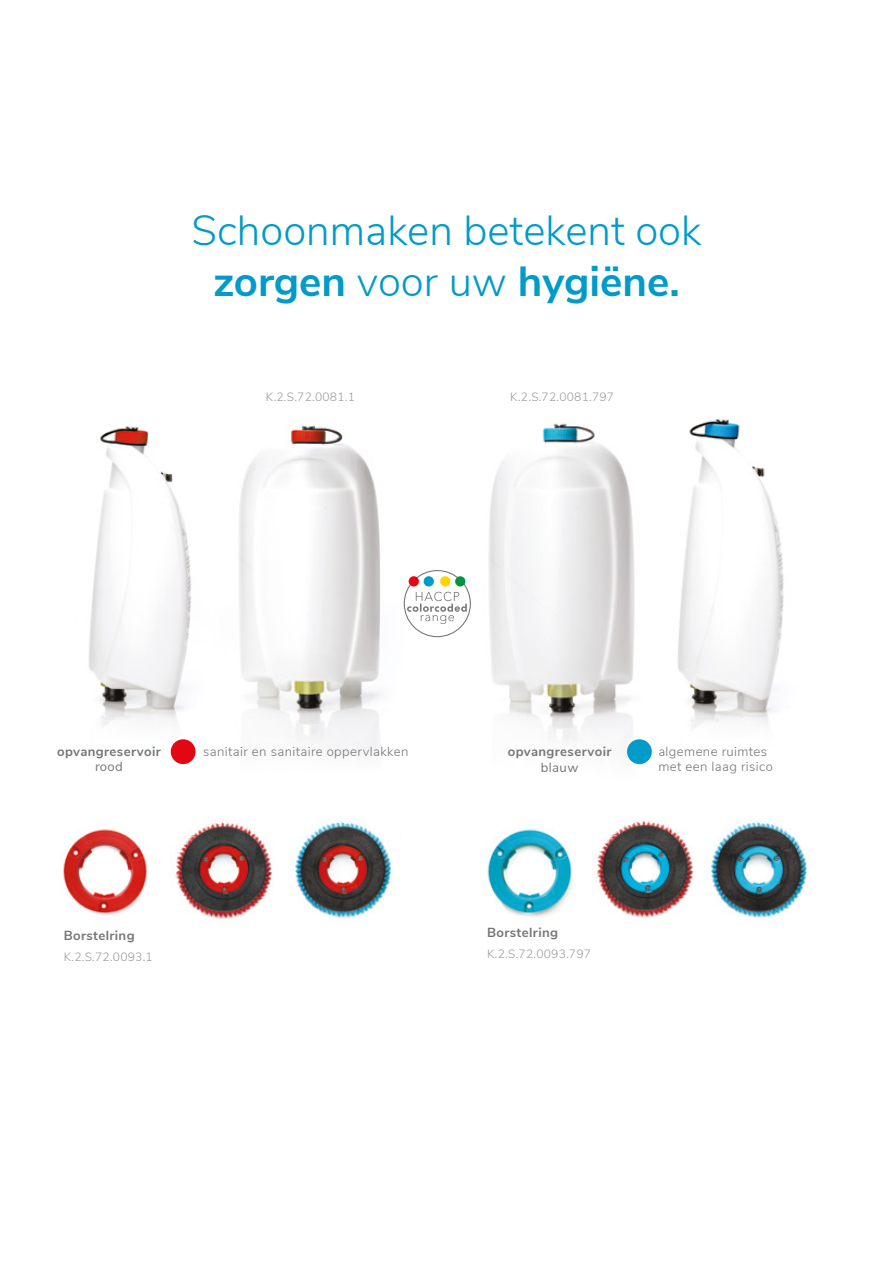
<style>
.page{position:relative;width:893px;height:1263px;background:#fff}
.page>*{position:absolute;margin:0;border:0;box-sizing:border-box;transform-origin:0 0}
.t1{font:300 42px/51px "Nunito Sans";color:#009bc9;text-align:center}
.t2{font:300 13.05px/15.8px "Nunito Sans";letter-spacing:.03em;color:#767675}
.t3{font:700 13.05px "Nunito Sans";letter-spacing:.03em;color:#767675}
.t4{font:13.05px "Nunito Sans";letter-spacing:.03em;color:#767675}
.t5{font:300 12px "Nunito Sans";letter-spacing:.02em;color:#9b9999}
.s1{font-weight:700}
</style>
<div class="page">
<img style="left:173px;top:821px;width:101px;height:98px">
<img style="left:294px;top:822px;width:99px;height:97px">
<img style="left:63px;top:829px;width:84px;height:86px">
<img style="left:489px;top:423px;width:157px;height:342px">
<img style="left:678px;top:418px;width:106px;height:310px">
<img style="left:89px;top:426px;width:106px;height:339px">
<img style="left:239px;top:425px;width:167px;height:329px">
<div style="left:171px;top:739px;width:25px;height:25px;background:#e30613;border-radius:50%"></div>
<div style="left:627px;top:739px;width:25px;height:25px;background:#009bc9;border-radius:50%"></div>
<img style="left:596px;top:820px;width:98px;height:98px">
<img style="left:710px;top:822px;width:98px;height:97px">
<img style="left:487px;top:829px;width:86px;height:88px">
<div style="left:404px;top:570px;width:67px;height:67px;border:1px solid #767675;border-radius:50%"></div>
<div style="left:409px;top:576px;width:10px;height:10px;background:#e30613;border-radius:50%"></div>
<div style="left:440px;top:576px;width:10px;height:10px;background:#ffd500;border-radius:50%"></div>
<div style="left:424px;top:576px;width:10px;height:10px;background:#009bc9;border-radius:50%"></div>
<div style="left:455px;top:576px;width:10px;height:10px;background:#009641;border-radius:50%"></div>
<svg style="left:407px;top:592px;width:60px;height:32px"></svg>
<h1 class="t1" style="left:191px;top:202px;width:511px">Schoonmaken betekent ook <span class="s1">zorgen</span> voor uw <span class="s1">hygiëne.</span></h1>
<p class="t5" style="left:266px;top:388px;width:90px">K.2.S.72.0081.1</p>
<p class="t5" style="left:510px;top:388px;width:105px">K.2.S.72.0081.797</p>
<p class="t3" style="left:57px;top:741px;width:105px">opvangreservoir</p>
<p class="t4" style="left:95px;top:757px;width:29px">rood</p>
<p class="t2" style="left:203px;top:742px;width:207px">sanitair en sanitaire oppervlakken</p>
<p class="t3" style="left:508px;top:742px;width:105px">opvangreservoir</p>
<p class="t4" style="left:541px;top:758px;width:39px">blauw</p>
<p class="t2" style="left:658px;top:742px;width:116px">algemene ruimtes met een laag risico</p>
<p class="t3" style="left:64px;top:926px;width:72px">Borstelring</p>
<p class="t5" style="left:64px;top:948px;width:90px">K.2.S.72.0093.1</p>
<p class="t3" style="left:487px;top:923px;width:72px">Borstelring</p>
<p class="t5" style="left:487px;top:945px;width:105px">K.2.S.72.0093.797</p>
</div>
